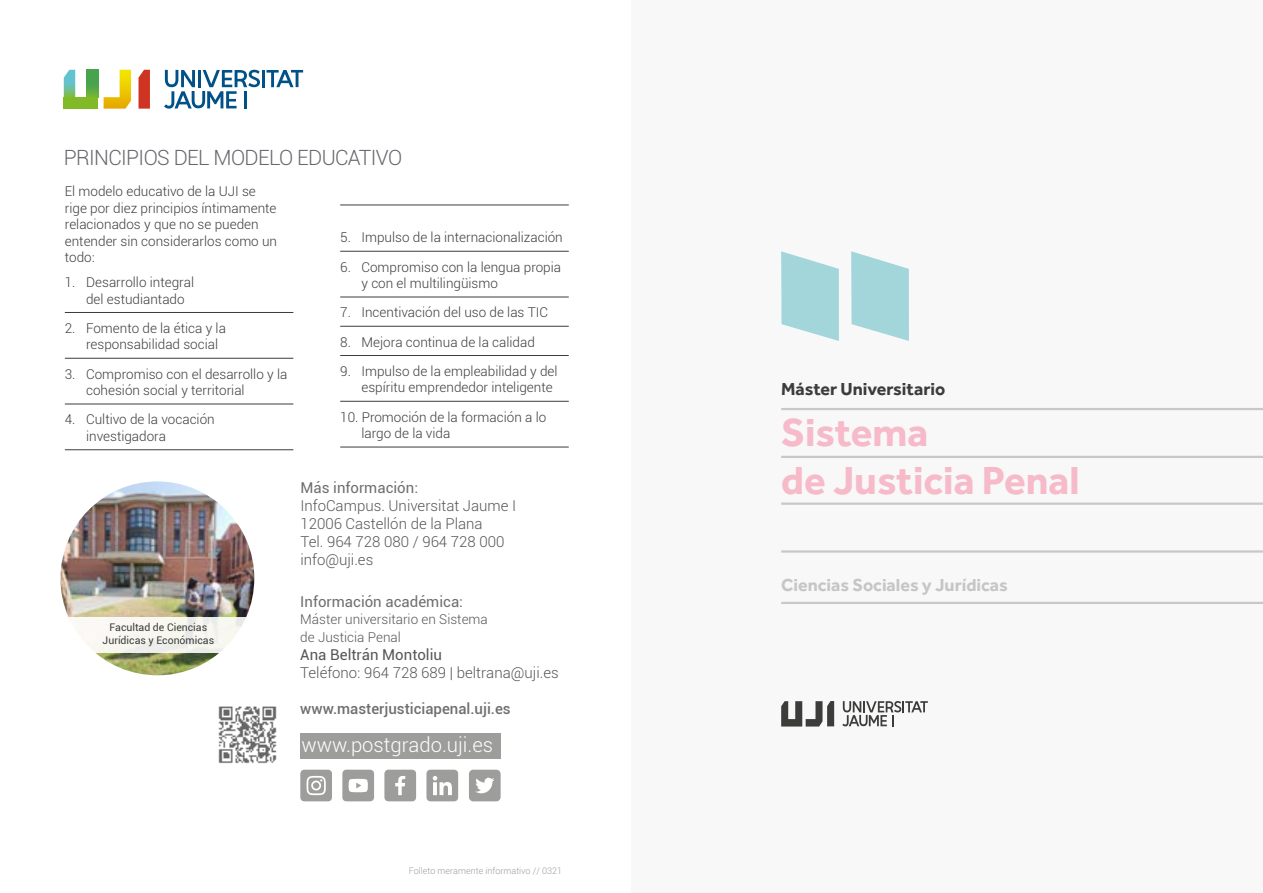
<style>
.page{position:relative;width:1263px;height:893px;background:#fff}
.page>*{position:absolute;margin:0;border:0;box-sizing:border-box;transform-origin:0 0}
.t1{font:700 40.5px/48.6px "Effra";color:#f6bac8}
.t2{font:300 21px "Roboto";letter-spacing:-.03em;color:#66666d}
.t3{font:300 20.25px "Roboto";color:#fff}
.t4{font:700 18px "Effra";color:#c6c6c6}
.t5{font:700 18px "Effra";color:#3c3c3b}
.t6{font:300 15px/18px "Roboto";color:#575756}
.t7{font:15px "Roboto";color:#706f6f}
.t8{font:500 15px "Roboto";color:#706f6f}
.t9{font:15px "Roboto";color:#575756}
.t10{font:300 13.5px/16.5px "Roboto";color:#3c3c3b}
.t11{font:300 13.5px/18px "Roboto";color:#575756}
.t12{font:10.5px/12.6px "Roboto";color:#3c3c3b;text-align:center}
.t13{font:300 9px "Roboto";color:#9d9d9c}
</style>
<div class="page">
<div style="left:300px;top:734px;width:201px;height:25px;background:#9d9d9c"></div>
<img style="left:60px;top:481px;width:194px;height:194px;border-radius:97px">
<svg style="left:68px;top:617px;width:178px;height:36px;fill:#f8f7f1"></svg>
<hr style="left:65px;top:312px;width:228px;height:1px;background:#3c3c3b">
<hr style="left:65px;top:358px;width:228px;height:1px;background:#3c3c3b">
<hr style="left:65px;top:404px;width:228px;height:1px;background:#3c3c3b">
<hr style="left:65px;top:449px;width:228px;height:1px;background:#3c3c3b">
<hr style="left:340px;top:205px;width:229px;height:1px;background:#3c3c3b">
<hr style="left:340px;top:251px;width:229px;height:1px;background:#3c3c3b">
<hr style="left:340px;top:297px;width:229px;height:1px;background:#3c3c3b">
<hr style="left:340px;top:326px;width:229px;height:1px;background:#3c3c3b">
<hr style="left:340px;top:355px;width:229px;height:1px;background:#3c3c3b">
<hr style="left:340px;top:401px;width:229px;height:1px;background:#3c3c3b">
<hr style="left:340px;top:447px;width:229px;height:1px;background:#3c3c3b">
<svg style="left:138px;top:70px;width:12px;height:39px"></svg>
<svg style="left:64px;top:70px;width:11px;height:27px"></svg>
<svg style="left:87px;top:70px;width:11px;height:27px"></svg>
<div style="left:64px;top:97px;width:34px;height:12px;background:#80ba27"></div>
<svg style="left:104px;top:70px;width:27px;height:39px"></svg>
<hr style="left:262px;top:70px;width:3px;height:17px;background:#005187">
<svg style="left:266px;top:70px;width:37px;height:17px"></svg>
<svg style="left:164px;top:70px;width:96px;height:39px"></svg>
<div style="left:631px;top:0;width:632px;height:893px;background:#f8f8f8"></div>
<svg style="left:300px;top:770px;width:158px;height:31px"></svg>
<svg style="left:469px;top:770px;width:32px;height:31px"></svg>
<img style="left:218px;top:706px;width:59px;height:58px">
<svg style="left:842px;top:701px;width:86px;height:25px"></svg>
<svg style="left:781px;top:701px;width:53px;height:25px"></svg>
<hr style="left:781px;top:408px;width:482px;height:2px;background:#c8c8c8">
<hr style="left:781px;top:456px;width:482px;height:2px;background:#c8c8c8">
<hr style="left:781px;top:502px;width:482px;height:3px;background:#c8c8c8">
<hr style="left:781px;top:550px;width:482px;height:3px;background:#c8c8c8">
<hr style="left:781px;top:602px;width:482px;height:2px;background:#c8c8c8">
<svg style="left:781px;top:251px;width:58px;height:90px"></svg>
<svg style="left:851px;top:251px;width:58px;height:90px"></svg>
<h2 class="t2" style="left:64px;top:143px;width:340px">PRINCIPIOS DEL MODELO EDUCATIVO</h2>
<p class="t10" style="left:65px;top:183px;width:214px">El modelo educativo de la UJI se rige por diez principios íntimamente relacionados y que no se pueden entender sin considerarlos como un todo:</p>
<p class="t10" style="left:86px;top:274px;width:110px;text-indent:-21px">1. Desarrollo integral del estudiantado</p>
<p class="t10" style="left:86px;top:319px;width:141px;text-indent:-21px">2. Fomento de la ética y la responsabilidad social</p>
<p class="t10" style="left:86px;top:365px;width:203px;text-indent:-21px">3. Compromiso con el desarrollo y la cohesión social y territorial</p>
<p class="t10" style="left:86px;top:411px;width:130px;text-indent:-21px">4. Cultivo de la vocación investigadora</p>
<p class="t10" style="left:340px;top:229px;width:224px">5. Impulso de la internacionalización</p>
<p class="t10" style="left:361px;top:258px;width:201px;text-indent:-21px">6. Compromiso con la lengua propia y con el multilingüismo</p>
<p class="t10" style="left:340px;top:304px;width:209px">7. Incentivación del uso de las TIC</p>
<p class="t10" style="left:340px;top:333px;width:196px">8. Mejora continua de la calidad</p>
<p class="t10" style="left:361px;top:362px;width:198px;text-indent:-21px">9. Impulso de la empleabilidad y del espíritu emprendedor inteligente</p>
<p class="t10" style="left:361px;top:408px;width:186px;text-indent:-21px">10. Promoción de la formación a lo largo de la vida</p>
<p class="t12" style="left:103px;top:621px;width:113px">Facultad de Ciencias<br>Jurídicas y Económicas</p>
<p class="t7" style="left:300px;top:477px;width:119px">Más información:</p>
<p class="t6" style="left:300px;top:496px;width:217px">InfoCampus. Universitat Jaume I<br>12006 Castellón de la Plana<br>Tel. 964 728 080 / 964 728 000 info@uji.es</p>
<p class="t7" style="left:300px;top:591px;width:164px">Información académica:</p>
<p class="t11" style="left:300px;top:609px;width:189px">Máster universitario en Sistema de Justicia Penal</p>
<p class="t9" style="left:300px;top:644px;width:143px">Ana Beltrán Montoliu</p>
<p class="t6" style="left:300px;top:663px;width:260px">Teléfono: 964 728 689 | beltrana@uji.es</p>
<p class="t8" style="left:300px;top:698px;width:212px">www.masterjusticiapenal.uji.es</p>
<h3 class="t3" style="left:301px;top:731px;width:193px">www.postgrado.uji.es</h3>
<p class="t13" style="left:409px;top:865px;width:155px">Folleto meramente informativo // 0321</p>
<h3 class="t5" style="left:781px;top:378px;width:166px">Máster Universitario</h3>
<h1 class="t1" style="left:781px;top:407px;width:300px">Sistema<br>de Justicia Penal</h1>
<h3 class="t4" style="left:781px;top:574px;width:228px">Ciencias Sociales y Jurídicas</h3>
</div>
